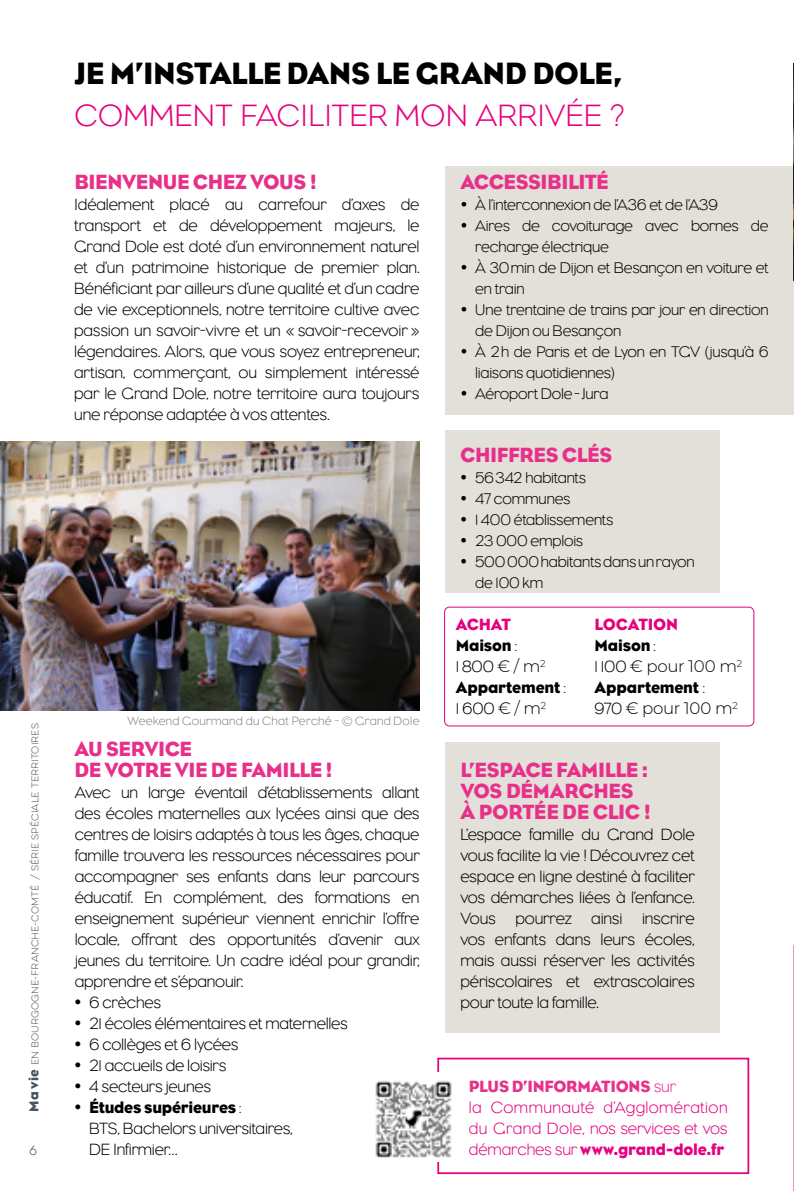
<style>
.page{position:relative;width:794px;height:1191px;background:#fff}
.page>*{position:absolute;margin:0;border:0;box-sizing:border-box;transform-origin:0 0}
.t1{font:31.5px "Eagle";letter-spacing:-.02em;color:#000}
.t2{font:300 31.5px "Eagle";letter-spacing:.015em;color:#e6007d}
.t3{font:21px/21px "Eagle";letter-spacing:-.02em;color:#e8308a}
.t4{font:300 16.62px/21px "Eagle";letter-spacing:-.015em;color:#000;text-align:justify}
.t5{font:300 16.62px/21px "Eagle";letter-spacing:.02em;color:#e6007d}
.t6{font:16.62px/21px "Eagle";letter-spacing:-.01em;color:#000}
.t7{font:300 16.62px "Montserrat";letter-spacing:-.01em;color:#000}
.t8{font:16.62px/21px "Eagle";letter-spacing:-.01em;color:#e6007d}
.t9{font:300 15.75px/21px "Eagle";letter-spacing:-.015em;color:#000}
.t10{font:300 12.25px "Eagle";letter-spacing:.025em;color:#868586}
.t11{font:100 12.25px "Eveleth Clean";color:#43525e}
.t12{font:100 8.75px "Eveleth Clean";letter-spacing:.015em;color:#43525e}
.s1{font-family:"Eagle";font-weight:400;font-size:14px}
.s2{font-weight:400}
.s3{color:#000}
.s4{font-weight:300;color:#000}
.s5{font-family:"Eagle"}
.s6{font-weight:300}
.s7{font-family:"Montserrat";font-weight:300}
.s8{font-weight:400;color:#e8308a}
.s9{color:#e8308a}
</style>
<div class="page">
<svg style="left:793px;top:944px;width:1px;height:247px"></svg>
<div style="left:445px;top:742px;width:274px;height:290px;background:#e3e0da"></div>
<div style="left:444px;top:606px;width:310px;height:120px;border:1px solid #e6007d;border-radius:5px"></div>
<div style="left:437px;top:1057px;width:312px;height:117px;border:2px solid #e6007d"></div>
<div style="left:367px;top:1072px;width:90px;height:90px;background:#fff"></div>
<img style="left:375px;top:1080px;width:77px;height:78px">
<div style="left:445px;top:166px;width:348px;height:249px;background:#e3e0da"></div>
<div style="left:445px;top:430px;width:274px;height:162px;background:#e3e0da"></div>
<img style="left:793px;top:63px;width:1px;height:217px">
<img style="left:0;top:441px;width:419px;height:269px">
<p class="t12" style="left:29px;top:1112px;width:390px;rotate:-90deg"><span class="s1">Ma vie</span> en bourgogne-franche-comté / série spéciale territoires</p>
<p class="t11" style="left:29px;top:1142px;width:9px">6</p>
<h1 class="t1" style="left:74px;top:55px;width:549px">JE M’INSTALLE DANS LE GRAND DOLE,</h1>
<h1 class="t2" style="left:74px;top:98px;width:551px">COMMENT FACILITER MON ARRIVÉE ?</h1>
<p class="t3" style="left:74px;top:171px;width:244px">BIENVENUE CHEZ VOUS !</p>
<p class="t4" style="left:74px;top:194px;width:347px">Idéalement placé au carrefour d’axes de transport et de développement majeurs, le Grand Dole est doté d’un environnement naturel et d’un patrimoine historique de premier plan.<br>Bénéficiant par ailleurs d’une qualité et d’un cadre de vie exceptionnels, notre territoire cultive avec passion un savoir-vivre et un « savoir-recevoir » légendaires. Alors, que vous soyez entrepreneur, artisan, commerçant, ou simplement intéressé par le Grand Dole, notre territoire aura toujours une réponse adaptée à vos attentes.</p>
<p class="t10" style="left:127px;top:714px;width:293px">Weekend Gourmand du Chat Perché - © Grand Dole</p>
<p class="t3" style="left:74px;top:738px;width:260px">AU SERVICE<br>DE VOTRE VIE DE FAMILLE !</p>
<p class="t4" style="left:75px;top:782px;width:346px">Avec un large éventail d’établissements allant des écoles maternelles aux lycées ainsi que des centres de loisirs adaptés à tous les âges, chaque famille trouvera les ressources nécessaires pour accompagner ses enfants dans leur parcours éducatif. En complément, des formations en enseignement supérieur viennent enrichir l’offre locale, offrant des opportunités d’avenir aux jeunes du territoire. Un cadre idéal pour grandir, apprendre et s’épanouir.</p>
<p class="t4" style="left:89px;top:992px;width:260px;text-align:left">6 crèches<br>21 écoles élémentaires et maternelles<br>6 collèges et 6 lycées<br>21 accueils de loisirs<br>4 secteurs jeunes<br><span class="s2">Études supérieures</span> :<br>BTS, Bachelors universitaires,<br>DE Infirmier…</p>
<p class="t3" style="left:460px;top:171px;width:150px">ACCESSIBILITÉ</p>
<p class="t9" style="left:475px;top:194px;width:295px">À l’interconnexion de l’A36 et de l’A39<br>Aires de covoiturage avec bornes de recharge électrique<br>À 30min de Dijon et Besançon en voiture et en train<br>Une trentaine de trains par jour en direction de Dijon ou Besançon<br>À 2h de Paris et de Lyon en TGV (jusqu’à 6 liaisons quotidiennes)<br>Aéroport Dole-Jura</p>
<p class="t3" style="left:460px;top:444px;width:154px">CHIFFRES CLÉS</p>
<p class="t9" style="left:475px;top:467px;width:221px">56342 habitants<br>47 communes<br>1 400 établissements<br>23 000 emplois<br>500 000 habitants dans un rayon de 100 km</p>
<p class="t8" style="left:456px;top:614px;width:57px">ACHAT</p>
<p class="t8" style="left:594px;top:614px;width:85px">LOCATION<br><span class="s3">Maison</span> <span class="s4">:</span></p>
<p class="t7" style="left:594px;top:655px;width:149px"><span class="s5">1 100</span> € pour 100 m<sup>2</sup></p>
<p class="t6" style="left:594px;top:677px;width:112px">Appartement <span class="s6">:</span></p>
<p class="t7" style="left:594px;top:697px;width:145px"><span class="s5">970</span> € pour 100 m<sup>2</sup></p>
<p class="t6" style="left:456px;top:635px;width:112px">Maison <span class="s6">:<br>1 800</span> <span class="s7">€ / m</span><sup>2<br></sup>Appartement <span class="s6">:<br>1 600</span> <span class="s7">€ / m</span><sup>2</sup></p>
<p class="t3" style="left:460px;top:759px;width:192px">L’ESPACE FAMILLE :<br>VOS DÉMARCHES<br>À PORTÉE DE CLIC !</p>
<p class="t4" style="left:460px;top:824px;width:236px">L’espace famille du Grand Dole vous facilite la vie ! Découvrez cet espace en ligne destiné à faciliter vos démarches liées à l’enfance.<br>Vous pourrez ainsi inscrire vos enfants dans leurs écoles, mais aussi réserver les activités périscolaires et extrascolaires pour toute la famille.</p>
<p class="t5" style="left:469px;top:1076px;width:260px"><span class="s8">PLUS D’INFORMATIONS</span> <span class="s9">sur<br></span>la Communauté d’Agglomération du Grand Dole, nos services et vos démarches sur <span class="s2">www.grand-dole.fr</span></p>
</div>
